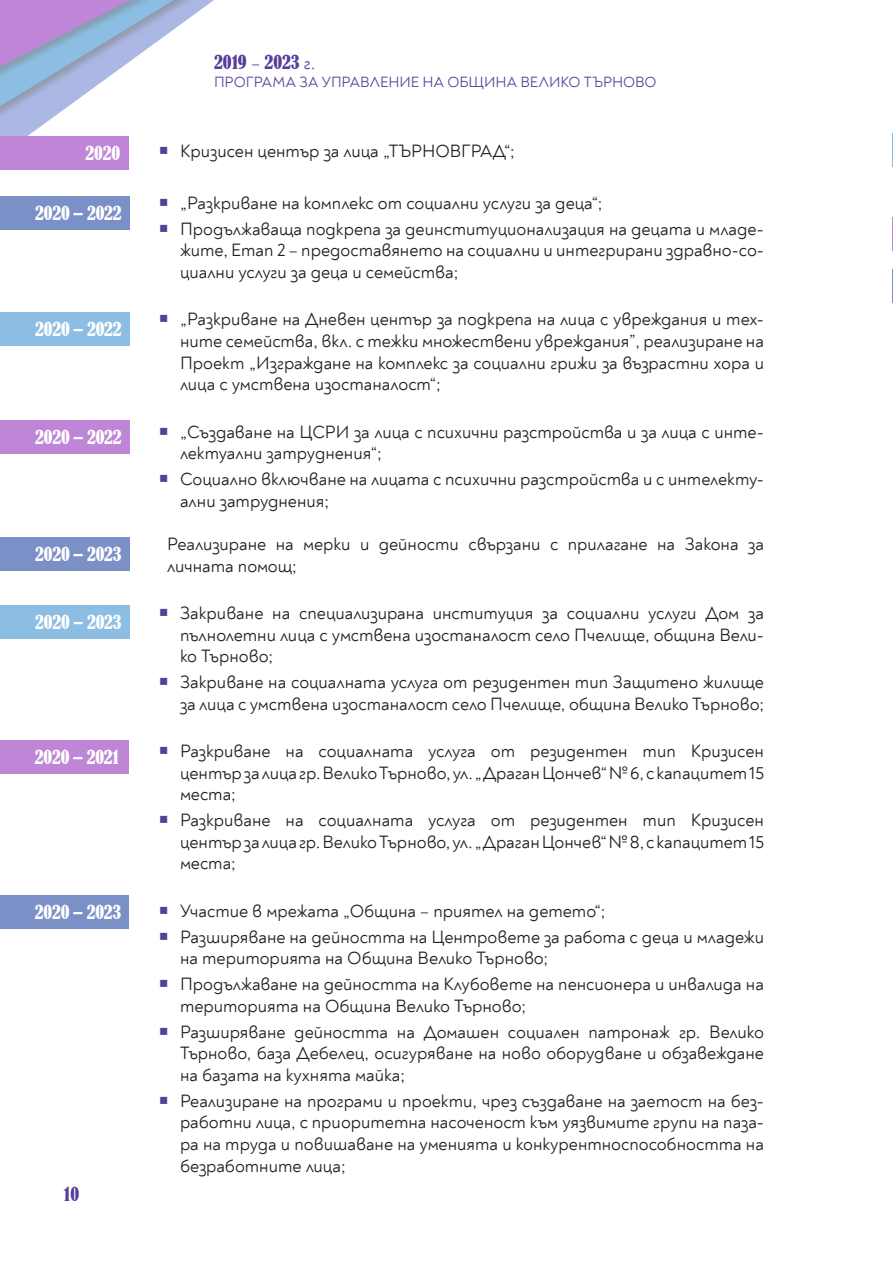
<style>
.page{position:relative;width:893px;height:1263px;background:#fff}
.page>*{position:absolute;margin:0;border:0;box-sizing:border-box;transform-origin:0 0}
.Noah_12_pt{font:18px/21.6px "Noah";color:#231f20;text-align:justify}
.Bermard_characters{font:condensed 18px "Bernard";letter-spacing:-.01em;color:#fff}
.t1{font:condensed 18px "Bernard";color:#573e99}
.t2{font:15px "Noah";color:#573e99}
.s1{font-family:"Noah";font-stretch:normal}
</style>
<div class="page">
<div style="left:0;top:0;width:391px;height:130px;background:#808285;opacity:.55"></div>
<svg style="left:0;top:0;width:382px;height:120px"></svg>
<div style="left:0;top:136px;width:129px;height:34px;background:#bf86d7"></div>
<div style="left:0;top:196px;width:129px;height:34px;background:#7b90c7"></div>
<div style="left:0;top:312px;width:129px;height:34px;background:#8cbee3"></div>
<div style="left:0;top:420px;width:129px;height:34px;background:#bf86d7"></div>
<div style="left:0;top:537px;width:129px;height:34px;background:#7b90c7"></div>
<div style="left:0;top:605px;width:129px;height:33px;background:#8cbee3"></div>
<div style="left:0;top:740px;width:129px;height:34px;background:#bf86d7"></div>
<div style="left:0;top:895px;width:129px;height:34px;background:#7b90c7"></div>
<hr style="left:892px;top:133px;width:1px;height:34px;background:#8cbee3">
<hr style="left:892px;top:217px;width:1px;height:34px;background:#bf86d7">
<hr style="left:892px;top:269px;width:1px;height:34px;background:#7b90c7">
<p class="Bermard_characters" style="left:85px;top:143px;width:36px">2020</p>
<p class="Bermard_characters" style="left:35px;top:203px;width:88px">2020 – 2022</p>
<p class="Bermard_characters" style="left:35px;top:318px;width:88px">2020 – 2022</p>
<p class="Bermard_characters" style="left:35px;top:427px;width:88px">2020 – 2022</p>
<p class="Bermard_characters" style="left:35px;top:544px;width:88px">2020 – 2023</p>
<p class="Bermard_characters" style="left:35px;top:611px;width:88px">2020 – 2023</p>
<p class="Bermard_characters" style="left:35px;top:747px;width:86px">2020 – 2021</p>
<p class="Bermard_characters" style="left:35px;top:902px;width:88px">2020 – 2023</p>
<p class="t1" style="left:64px;top:1184px;width:17px">10</p>
<p class="t1" style="left:214px;top:51px;width:103px">2019 <span class="s1">–</span> 2023 <span class="s1">г.</span></p>
<p class="t2" style="left:214px;top:72px;width:444px">ПРОГРАМА ЗА УПРАВЛЕНИЕ НА ОБЩИНА ВЕЛИКО ТЪРНОВО</p>
<p class="Noah_12_pt" style="left:180px;top:140px;width:336px">Кризисен център за лица „ТЪРНОВГРАД“;</p>
<p class="Noah_12_pt" style="left:180px;top:192px;width:424px">„Разкриване на комплекс от социални услуги за деца“;</p>
<p class="Noah_12_pt" style="left:180px;top:218px;width:585px">Продължаваща подкрепа за деинституционализация на децата и младе&shy;жите, Етап 2 – предоставянето на социални и интегрирани здравно-со&shy;циални услуги за деца и семейства;</p>
<p class="Noah_12_pt" style="left:180px;top:309px;width:585px">„Разкриване на Дневен център за подкрепа на лица с увреждания и тех&shy;ните семейства, вкл. с тежки множествени увреждания”, реализиране на Проект „Изграждане на комплекс за социални грижи за възрастни хора и лица с умствена изостаналост“;</p>
<p class="Noah_12_pt" style="left:180px;top:421px;width:585px">„Създаване на ЦСРИ за лица с психични разстройства и за лица с инте&shy;лектуални затруднения“;</p>
<p class="Noah_12_pt" style="left:180px;top:468px;width:585px">Социално включване на лицата с психични разстройства и с интелекту&shy;ални затруднения;</p>
<p class="Noah_12_pt" style="left:167px;top:533px;width:598px">Реализиране на мерки и дейности свързани с прилагане на Закона за личната помощ;</p>
<p class="Noah_12_pt" style="left:180px;top:602px;width:585px">Закриване на специализирана институция за социални услуги Дом за пълнолетни лица с умствена изостаналост село Пчелище, община Вели&shy;ко Търново;</p>
<p class="Noah_12_pt" style="left:180px;top:671px;width:585px">Закриване на социалната услуга от резидентен тип Защитено жилище за лица с умствена изостаналост село Пчелище, община Велико Търново;</p>
<p class="Noah_12_pt" style="left:180px;top:740px;width:585px">Разкриване на социалната услуга от резидентен тип Кризисен център за лица гр. Велико Търново, ул. „Драган Цончев“ № 6, с капацитет 15 места;</p>
<p class="Noah_12_pt" style="left:180px;top:809px;width:585px">Разкриване на социалната услуга от резидентен тип Кризисен център за лица гр. Велико Търново, ул. „Драган Цончев“ № 8, с капацитет 15 места;</p>
<p class="Noah_12_pt" style="left:180px;top:900px;width:427px">Участие в мрежата „Община – приятел на детето“;</p>
<p class="Noah_12_pt" style="left:180px;top:926px;width:585px">Разширяване на дейността на Центровете за работа с деца и младежи на територията на Община Велико Търново;</p>
<p class="Noah_12_pt" style="left:180px;top:973px;width:585px">Продължаване на дейността на Клубовете на пенсионера и инвалида на територията на Община Велико Търново;</p>
<p class="Noah_12_pt" style="left:180px;top:1021px;width:585px">Разширяване дейността на Домашен социален патронаж гр. Велико Търново, база Дебелец, осигуряване на ново оборудване и обзавеждане на базата на кухнята майка;</p>
<p class="Noah_12_pt" style="left:180px;top:1090px;width:585px">Реализиране на програми и проекти, чрез създаване на заетост на без&shy;работни лица, с приоритетна насоченост към уязвимите групи на паза&shy;ра на труда и повишаване на уменията и конкурентноспособността на безработните лица;</p>
</div>
